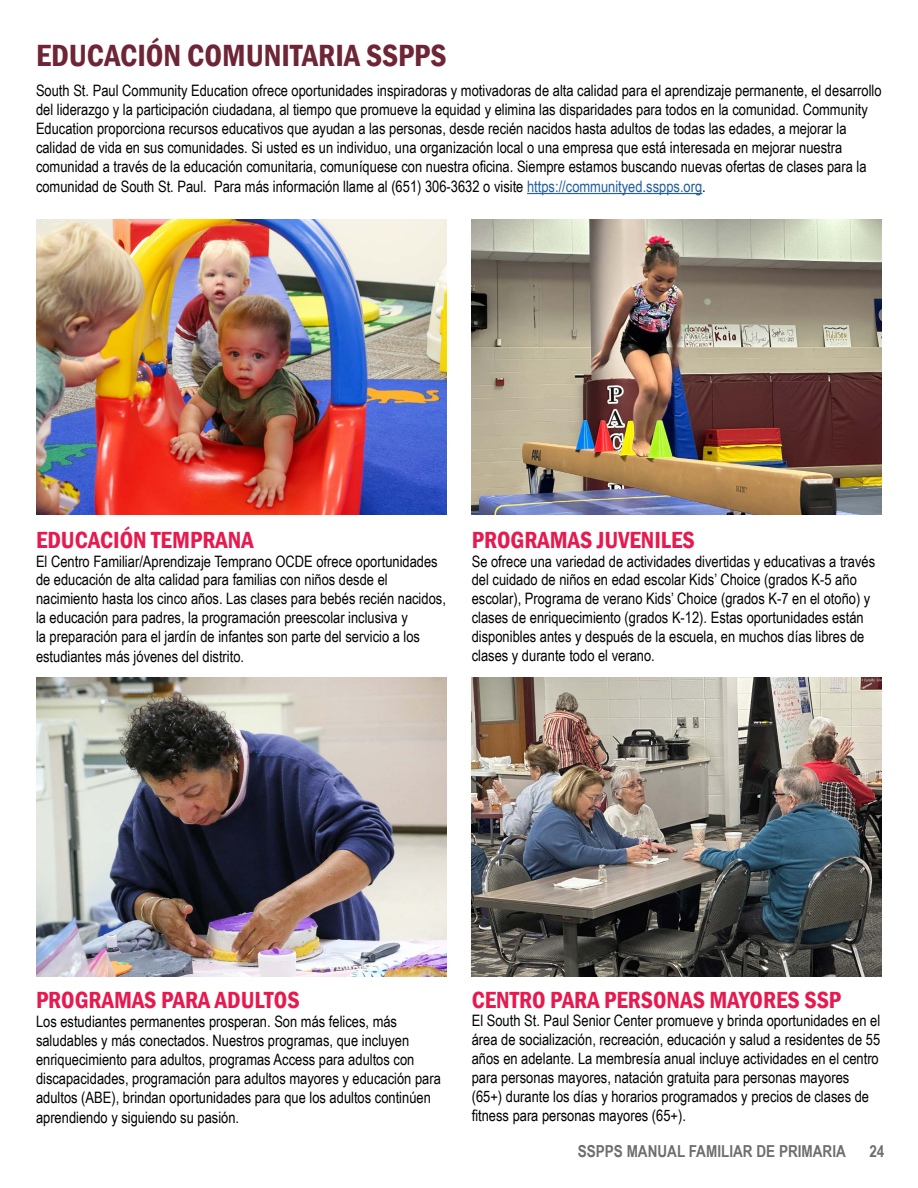
<style>
.page{position:relative;width:918px;height:1188px;background:#fff}
.page>*{position:absolute;margin:0;border:0;box-sizing:border-box;transform-origin:0 0}
.t1{font:600 condensed 31.5px "Franklin Gothic";color:#6e2536}
.t2{font:600 condensed 24px "Franklin Gothic";color:#e61a4f}
.t3{font:700 16.5px "Arial Narrow";color:#6d6e71}
.t4{font:15.75px/19px "Arial Narrow";color:#000}
.s1{color:#215e9e}
</style>
<div class="page">
<hr style="left:527px;top:193px;width:175px;height:1px;background:#215e9e">
<img style="left:36px;top:220px;width:410px;height:295px">
<img style="left:36px;top:678px;width:410px;height:298px">
<img style="left:472px;top:220px;width:410px;height:295px">
<img style="left:472px;top:678px;width:410px;height:298px">
<h1 class="t1" style="left:36px;top:34px;width:412px">EDUCACIÓN COMUNITARIA SSPPS</h1>
<p class="t4" style="left:36px;top:81px;width:847px">South St. Paul Community Education ofrece oportunidades inspiradoras y motivadoras de alta calidad para el aprendizaje permanente, el desarrollo del liderazgo y la participación ciudadana, al tiempo que promueve la equidad y elimina las disparidades para todos en la comunidad. Community Education proporciona recursos educativos que ayudan a las personas, desde recién nacidos hasta adultos de todas las edades, a mejorar la calidad de vida en sus comunidades. Si usted es un individuo, una organización local o una empresa que está interesada en mejorar nuestra comunidad a través de la educación comunitaria, comuníquese con nuestra oficina. Siempre estamos buscando nuevas ofertas de clases para la comunidad de South St. Paul. Para más información llame al (651) 306-3632 o visite <span class="s1">https://communityed.sspps.org</span>.</p>
<h2 class="t2" style="left:36px;top:524px;width:219px">EDUCACIÓN TEMPRANA</h2>
<p class="t4" style="left:36px;top:551px;width:411px">El Centro Familiar/Aprendizaje Temprano OCDE ofrece oportunidades de educación de alta calidad para familias con niños desde el nacimiento hasta los cinco años. Las clases para bebés recién nacidos, la educación para padres, la programación preescolar inclusiva y<br>la preparación para el jardín de infantes son parte del servicio a los estudiantes más jóvenes del distrito.</p>
<h2 class="t2" style="left:472px;top:524px;width:225px">PROGRAMAS JUVENILES</h2>
<p class="t4" style="left:472px;top:551px;width:405px">Se ofrece una variedad de actividades divertidas y educativas a través del cuidado de niños en edad escolar Kids’ Choice (grados K-5 año escolar), Programa de verano Kids’ Choice (grados K-7 en el otoño) y clases de enriquecimiento (grados K-12). Estas oportunidades están disponibles antes y después de la escuela, en muchos días libres de clases y durante todo el verano.</p>
<h2 class="t2" style="left:36px;top:984px;width:265px">PROGRAMAS PARA ADULTOS</h2>
<p class="t4" style="left:36px;top:1012px;width:406px">Los estudiantes permanentes prosperan. Son más felices, más saludables y más conectados. Nuestros programas, que incluyen enriquecimiento para adultos, programas Access para adultos con discapacidades, programación para adultos mayores y educación para adultos (ABE), brindan oportunidades para que los adultos continúen aprendiendo y siguiendo su pasión.</p>
<h2 class="t2" style="left:472px;top:984px;width:371px">CENTRO PARA PERSONAS MAYORES SSP</h2>
<p class="t4" style="left:472px;top:1011px;width:410px">El South St. Paul Senior Center promueve y brinda oportunidades en el área de socialización, recreación, educación y salud a residentes de 55 años en adelante. La membresía anual incluye actividades en el centro para personas mayores, natación gratuita para personas mayores (65+) durante los días y horarios programados y precios de clases de fitness para personas mayores (65+).</p>
<p class="t3" style="left:578px;top:1139px;width:270px">SSPPS MANUAL FAMILIAR DE PRIMARIA</p>
<p class="t3" style="left:869px;top:1139px;width:17px">24</p>
</div>
